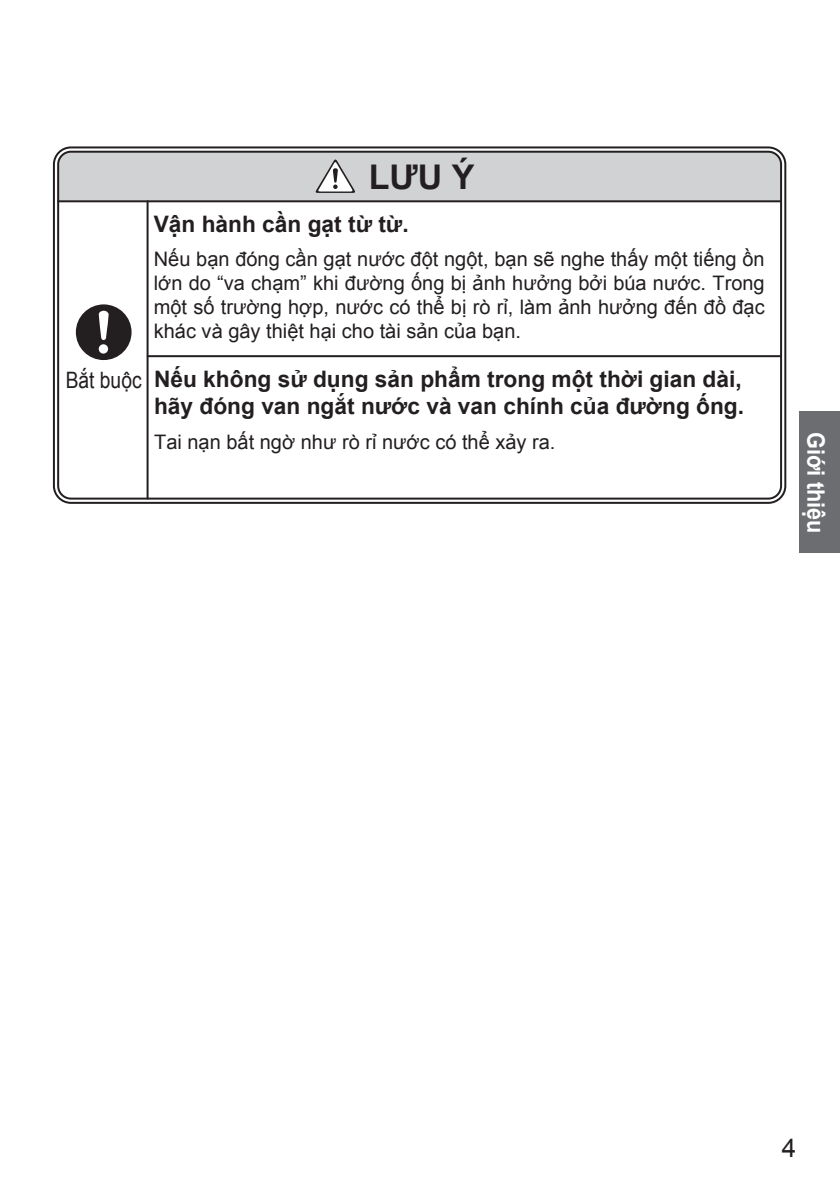
<style>
.page{position:relative;width:840px;height:1191px;background:#fff}
.page>*{position:absolute;margin:0;border:0;box-sizing:border-box;transform-origin:0 0}
.t1{font:700 34px "Arial";color:#231f20}
.t2{font:26px "Arial";color:#231f20}
.t3{font:700 24px "Arial";color:#fff;scale:.9 1}
.t4{font:700 22.6px/27.2px "Arial";color:#231f20}
.t5{font:22.6px "Arial";color:#231f20;scale:.85 1}
.t6{font:20px/24px "Arial";color:#231f20;text-align:justify}
</style>
<div class="page">
<div style="left:798px;top:411px;width:41px;height:142px;background:#6c6d70"></div>
<div style="left:53px;top:146px;width:732px;height:358px;border:2px solid #231f20;border-radius:17px"></div>
<hr style="left:58px;top:200px;width:722px;height:2px;background:#231f20">
<hr style="left:146px;top:201px;width:2px;height:297px;background:#231f20">
<hr style="left:148px;top:355px;width:632px;height:2px;background:#231f20">
<div style="left:58px;top:152px;width:722px;height:49px;background:#d1d2d4"></div>
<div style="left:76px;top:304px;width:55px;height:56px;background:#231f20;border-radius:50%"></div>
<div style="left:99px;top:344px;width:9px;height:9px;background:#fff;border-radius:50%"></div>
<svg style="left:99px;top:311px;width:10px;height:29px"></svg>
<p class="t5" style="left:66px;top:364px;width:91px">Bắt buộc</p>
<h1 class="t1" style="left:368px;top:153px;width:107px">LƯU Ý</h1>
<p class="t4" style="left:154px;top:210px;width:256px">Vận hành cần gạt từ từ.</p>
<p class="t6" style="left:154px;top:247px;width:612px">Nếu bạn đóng cần gạt nước đột ngột, bạn sẽ nghe thấy một tiếng ồn lớn do “va chạm” khi đường ống bị ảnh hưởng bởi búa nước. Trong một số trường hợp, nước có thể bị rò rỉ, làm ảnh hưởng đến đồ đạc khác và gây thiệt hại cho tài sản của bạn.</p>
<p class="t4" style="left:154px;top:365px;width:591px">Nếu không sử dụng sản phẩm trong một thời gian dài, hãy đóng van ngắt nước và van chính của đường ống.</p>
<p class="t6" style="left:154px;top:429px;width:402px">Tai nạn bất ngờ như rò rỉ nước có thể xảy ra.</p>
<p class="t3" style="left:832px;top:432px;width:115px;rotate:90deg">Giới thiệu</p>
<h2 class="t2" style="left:781px;top:1130px;width:16px">4</h2>
</div>
